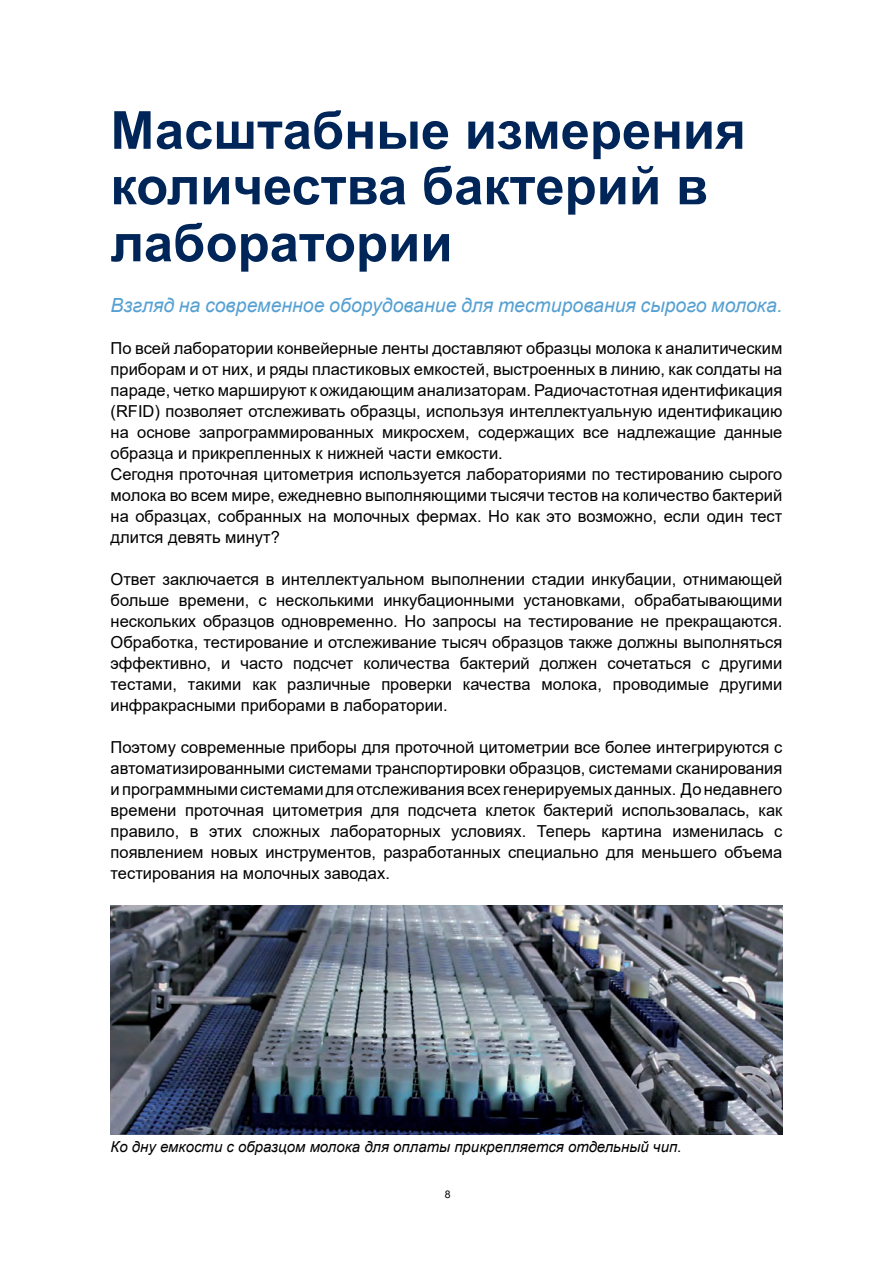
<style>
.page{position:relative;width:893px;height:1263px;background:#fff}
.page>*{position:absolute;margin:0;border:0;box-sizing:border-box;transform-origin:0 0}
.t1{font:700 52.5px/56.2px "Arial";color:#002659}
.t2{font:italic 19.5px "Arial";color:#55a0d2}
.t3{font:16.5px/21px "Arial";color:#000;text-align:justify}
.t4{font:italic 15px "Arial";color:#000}
.t5{font:10.5px "Arial";color:#000}
</style>
<div class="page">
<img style="left:111px;top:906px;width:671px;height:229px">
<h1 class="t1" style="left:111px;top:103px;width:637px">Масштабные измерения количества бактерий в лаборатории</h1>
<p class="t2" style="left:111px;top:293px;width:673px">Взгляд на современное оборудование для тестирования сырого молока.</p>
<p class="t3" style="left:111px;top:338px;width:673px;text-align:left">По всей лаборатории конвейерные ленты доставляют образцы молока к аналитическим приборам и от них, и ряды пластиковых емкостей, выстроенных в линию, как солдаты на параде, четко маршируют к ожидающим анализаторам. Радиочастотная идентификация (RFID) позволяет отслеживать образцы, используя интеллектуальную идентификацию на основе запрограммированных микросхем, содержащих все надлежащие данные образца и прикрепленных к нижней части емкости.<br>Сегодня проточная цитометрия используется лабораториями по тестированию сырого молока во всем мире, ежедневно выполняющими тысячи тестов на количество бактерий на образцах, собранных на молочных фермах. Но как это возможно, если один тест длится девять минут?</p>
<p class="t3" style="left:111px;top:569px;width:673px">Ответ заключается в интеллектуальном выполнении стадии инкубации, отнимающей больше времени, с несколькими инкубационными установками, обрабатывающими нескольких образцов одновременно. Но запросы на тестирование не прекращаются.<br>Обработка, тестирование и отслеживание тысяч образцов также должны выполняться эффективно, и часто подсчет количества бактерий должен сочетаться с другими тестами, такими как различные проверки качества молока, проводимые другими инфракрасными приборами в лаборатории.</p>
<p class="t3" style="left:111px;top:737px;width:673px">Поэтому современные приборы для проточной цитометрии все более интегрируются с автоматизированными системами транспортировки образцов, системами сканирования и программными системами для отслеживания всех генерируемых данных. До недавнего времени проточная цитометрия для подсчета клеток бактерий использовалась, как правило, в этих сложных лабораторных условиях. Теперь картина изменилась с появлением новых инструментов, разработанных специально для меньшего объема тестирования на молочных заводах.</p>
<p class="t4" style="left:111px;top:1137px;width:572px">Ко дну емкости с образцом молока для оплаты прикрепляется отдельный чип.</p>
<p class="t5" style="left:445px;top:1187px;width:7px">8</p>
</div>
